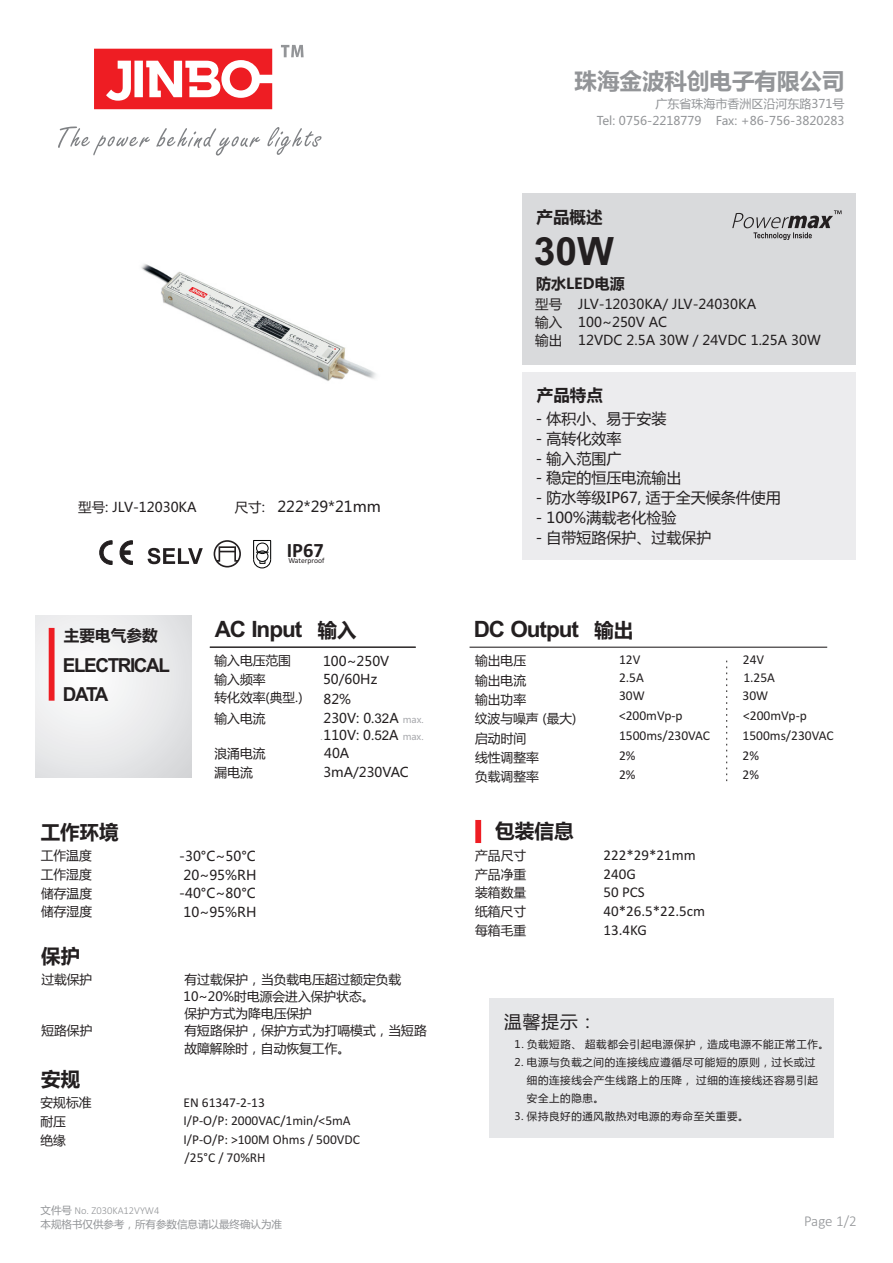
<style>
.page{position:relative;width:893px;height:1263px;background:#fff}
.page>*{position:absolute;margin:0;border:0;box-sizing:border-box;transform-origin:0 0}
.t1{font:700 39px "Arial";color:#231f20}
.t2{font:700 22.5px "Arial";letter-spacing:-.045em;color:#231f20}
.t3{font:700 22.5px "Microsoft Ya Hei";color:#939598}
.t4{font:700 20.4px "Calibri";color:#231f20}
.t5{font:700 19.65px "Microsoft Ya Hei";color:#231f20}
.t6{font:700 19.5px "Microsoft Ya Hei";color:#231f20}
.t7{font:700 19.35px/28.7px "Arial";letter-spacing:-.075em;color:#231f20}
.t8{font:17.55px "Microsoft Ya Hei";color:#231f20}
.t9{font:700 16.5px "Microsoft Ya Hei";color:#231f20}
.t10{font:700 15.6px "Microsoft Ya Hei";color:#231f20}
.t11{font:15px "Microsoft Ya Hei";color:#231f20}
.t12{font:15px "Calibri";color:#231f20}
.t13{font:300 15px "Calibri";color:#939598}
.t14{font:700 15px "Microsoft Ya Hei";color:#231f20}
.t15{font:13.5px/18.3px "Calibri";color:#231f20}
.t16{font:13.5px/17.9px "Microsoft Ya Hei";color:#231f20}
.t17{font:13.35px "Microsoft Ya Hei";color:#231f20}
.t18{font:12.75px/19.2px "Microsoft Ya Hei";color:#231f20}
.t19{font:12px/17.1px "Microsoft Ya Hei";color:#939598;text-align:right}
.t20{font:10.5px/17.9px "Microsoft Ya Hei";letter-spacing:.06em;color:#231f20}
.t21{font:10.5px "Microsoft Ya Hei";color:#939598}
.t22{font:300 10.5px "Calibri";color:#939598}
.t23{font:9.45px "Microsoft Ya Hei";color:#a8a9ad}
.t24{font:7.65px "Calibri";color:#231f20}
.s1{font-size:13.5px}
.s2{font-family:"Microsoft Ya Hei";font-size:19.5px}
.s3{font-family:"Arial"}
.s4{font-size:9.45px;color:#a8a9ad}
.s5{font-family:"Microsoft Ya Hei";font-weight:400}
</style>
<div class="page">
<div style="left:523px;top:193px;width:333px;height:171px;background:#d9dadc"></div>
<svg style="left:36px;top:615px;width:156px;height:162px"></svg>
<div style="left:523px;top:372px;width:333px;height:187px;background:#ececee"></div>
<div style="left:475px;top:820px;width:6px;height:23px;background:#ee1d23"></div>
<div style="left:49px;top:628px;width:6px;height:73px;background:#ee1d23"></div>
<hr style="left:210px;top:647px;width:206px;height:1px;background:#231f20">
<hr style="left:470px;top:647px;width:357px;height:1px;background:#231f20">
<svg style="left:94px;top:49px;width:178px;height:60px"></svg>
<svg style="left:281px;top:45px;width:23px;height:12px"></svg>
<svg style="left:58px;top:127px;width:202px;height:29px"></svg>
<svg style="left:267px;top:127px;width:54px;height:28px"></svg>
<svg style="left:732px;top:210px;width:109px;height:30px"></svg>
<svg style="left:726px;top:661px;width:1px;height:121px"></svg>
<div style="left:489px;top:997px;width:344px;height:140px;background:#e6e7e9"></div>
<svg style="left:214px;top:540px;width:27px;height:27px"></svg>
<svg style="left:99px;top:541px;width:33px;height:23px"></svg>
<svg style="left:148px;top:548px;width:55px;height:16px"></svg>
<svg style="left:253px;top:540px;width:19px;height:29px"></svg>
<img style="left:141px;top:264px;width:235px;height:117px">
<h2 class="t3" style="left:575px;top:71px;width:271px">珠海金波科创电子有限公司</h2>
<p class="t19" style="left:597px;top:96px;width:249px">广东省珠海市香洲区沿河东路371号<br>Tel: 0756-2218779 Fax: +86-756-3820283</p>
<p class="t9" style="left:537px;top:210px;width:67px">产品概述</p>
<h1 class="t1" style="left:534px;top:236px;width:82px">30W</h1>
<p class="t14" style="left:536px;top:276px;width:90px">防水LED电源</p>
<p class="t16" style="left:535px;top:296px;width:287px">型号 JLV-12030KA/ JLV-24030KA<br>输入 100~250V AC<br>输出 12VDC 2.5A 30W / 24VDC 1.25A 30W</p>
<p class="t16" style="left:78px;top:499px;width:120px">型号: JLV-12030KA</p>
<p class="t11" style="left:235px;top:500px;width:148px"><span class="s1">尺寸:</span> 222*29*21mm</p>
<h3 class="t4" style="left:287px;top:541px;width:39px">IP67</h3>
<p class="t24" style="left:288px;top:558px;width:38px">Waterproof</p>
<p class="t9" style="left:537px;top:387px;width:67px">产品特点</p>
<p class="t11" style="left:536px;top:412px;width:132px">- 体积小、易于安装</p>
<p class="t11" style="left:536px;top:432px;width:87px">- 高转化效率</p>
<p class="t11" style="left:536px;top:451px;width:87px">- 输入范围广</p>
<p class="t11" style="left:536px;top:471px;width:147px">- 稳定的恒压电流输出</p>
<p class="t11" style="left:536px;top:491px;width:247px">- 防水等级IP67, 适于全天候条件使用</p>
<p class="t11" style="left:536px;top:511px;width:142px">- 100%满载老化检验</p>
<p class="t11" style="left:536px;top:531px;width:177px">- 自带短路保护、过载保护</p>
<h2 class="t2" style="left:215px;top:621px;width:143px">AC Input <span class="s2">输入</span></h2>
<p class="t18" style="left:214px;top:652px;width:78px">输入电压范围</p>
<p class="t17" style="left:323px;top:655px;width:68px">100~250V</p>
<p class="t18" style="left:214px;top:671px;width:52px">输入频率</p>
<p class="t17" style="left:323px;top:673px;width:56px">50/60Hz</p>
<p class="t18" style="left:215px;top:689px;width:90px">转化效率(典型.)</p>
<p class="t17" style="left:324px;top:693px;width:29px">82%</p>
<p class="t18" style="left:214px;top:709px;width:52px">输入电流</p>
<p class="t17" style="left:324px;top:712px;width:102px">230V: 0.<span class="s3">32</span>A <span class="s4">max.</span></p>
<p class="t18" style="left:215px;top:745px;width:52px">浪涌电流</p>
<p class="t17" style="left:324px;top:748px;width:27px">40A</p>
<p class="t18" style="left:215px;top:764px;width:40px">漏电流</p>
<p class="t17" style="left:323px;top:766px;width:87px">3mA/230VAC</p>
<h2 class="t2" style="left:474px;top:621px;width:107px">DC Output</h2>
<p class="t18" style="left:475px;top:652px;width:103px">输出电压<br>输出电流<br>输出功率<br>纹波与噪声 (最大)启动时间<br>线性调整率<br>负载调整率</p>
<p class="t15" style="left:619px;top:651px;width:27px">12V<br>2.5A<br>30W</p>
<p class="t10" style="left:64px;top:628px;width:95px">主要电气参数</p>
<h3 class="t6" style="left:594px;top:621px;width:40px">输出</h3>
<h3 class="t7" style="left:63px;top:653px;width:108px">ELECTRICAL<br>DATA</h3>
<p class="t15" style="left:619px;top:706px;width:93px;line-height:20.2px">&lt;200mVp-p<br>1500ms/230VAC<br>2%</p>
<p class="t15" style="left:619px;top:766px;width:18px">2%</p>
<p class="t23" style="left:323px;top:716px;width:4px">.</p>
<p class="t17" style="left:321px;top:729px;width:105px"><span class="s4">.</span>110V: 0.<span class="s3">52</span>A <span class="s4">max.</span></p>
<h3 class="t6" style="left:41px;top:823px;width:80px">工作环境</h3>
<p class="t18" style="left:41px;top:847px;width:52px">工作温度</p>
<p class="t16" style="left:179px;top:848px;width:78px">-30°C~50°C</p>
<p class="t18" style="left:41px;top:866px;width:52px">工作湿度</p>
<p class="t16" style="left:183px;top:867px;width:74px">20~95%RH</p>
<p class="t18" style="left:41px;top:884px;width:52px">储存温度</p>
<p class="t16" style="left:179px;top:885px;width:78px">-40°C~80°C</p>
<p class="t18" style="left:41px;top:903px;width:52px">储存湿度</p>
<p class="t16" style="left:183px;top:904px;width:74px">10~95%RH</p>
<h3 class="t5" style="left:495px;top:822px;width:80px">包装信息</h3>
<p class="t18" style="left:475px;top:847px;width:52px">产品尺寸</p>
<p class="t12" style="left:604px;top:849px;width:94px">222*29*21mm</p>
<p class="t18" style="left:475px;top:866px;width:52px">产品净重</p>
<p class="t12" style="left:604px;top:867px;width:34px">240G</p>
<p class="t18" style="left:475px;top:884px;width:52px">装箱数量</p>
<p class="t12" style="left:604px;top:886px;width:43px">50 PCS</p>
<p class="t18" style="left:475px;top:903px;width:52px">纸箱尺寸</p>
<p class="t12" style="left:604px;top:905px;width:103px">40*26.5*22.5cm</p>
<p class="t18" style="left:475px;top:921px;width:52px">每箱毛重</p>
<p class="t12" style="left:604px;top:923px;width:45px">13.4KG</p>
<p class="t15" style="left:742px;top:651px;width:34px">24V<br>1.25A<br>30W</p>
<p class="t15" style="left:742px;top:706px;width:93px;line-height:20.2px">&lt;200mVp-p<br>1500ms/230VAC<br>2%</p>
<p class="t15" style="left:742px;top:766px;width:18px">2%</p>
<h3 class="t6" style="left:41px;top:947px;width:40px">保护</h3>
<p class="t18" style="left:41px;top:971px;width:52px">过载保护</p>
<p class="t18" style="left:184px;top:971px;width:219px;line-height:17.2px">有过载保护，当负载电压超过额定负载<br>10~20%时电源会进入保护状态。<br>保护方式为降电压保护</p>
<p class="t18" style="left:41px;top:1022px;width:52px">短路保护</p>
<p class="t18" style="left:184px;top:1023px;width:244px;line-height:17.2px">有短路保护，保护方式为打嗝模式，当短路故障解除时，自动恢复工作。</p>
<h3 class="t6" style="left:41px;top:1070px;width:40px">安规</h3>
<p class="t18" style="left:41px;top:1093px;width:52px">安规标准</p>
<p class="t15" style="left:184px;top:1094px;width:83px">EN 61347-2-13</p>
<p class="t18" style="left:41px;top:1113px;width:27px">耐压</p>
<p class="t15" style="left:184px;top:1113px;width:169px">I/P-O/P: 2000VAC/1min/&lt;5mA</p>
<p class="t18" style="left:41px;top:1132px;width:27px">绝缘</p>
<p class="t15" style="left:184px;top:1132px;width:178px;line-height:17.9px">I/P-O/P: &gt;100M Ohms / 500VDC /25°C / 70%RH</p>
<h3 class="t8" style="left:504px;top:1014px;width:94px">温馨提示：</h3>
<p class="t20" style="left:515px;top:1036px;width:316px">1. 负载短路、 超载都会引起电源保护，造成电源不能正常工作。</p>
<p class="t20" style="left:527px;top:1054px;width:292px;text-indent:-12px">2. 电源与负载之间的连接线应遵循尽可能短的原则，过长或过细的连接线会产生线路上的压降， 过细的连接线还容易引起安全上的隐患。</p>
<p class="t20" style="left:514px;top:1108px;width:236px">3. 保持良好的通风散热对电源的寿命至关重要。</p>
<p class="t22" style="left:41px;top:1206px;width:121px"><span class="s5">文件号</span> No. Z030KA12VYW4</p>
<p class="t21" style="left:41px;top:1219px;width:243px">本规格书仅供参考，所有参数信息请以最终确认为准</p>
<p class="t13" style="left:804px;top:1215px;width:54px">Page 1/2</p>
</div>
